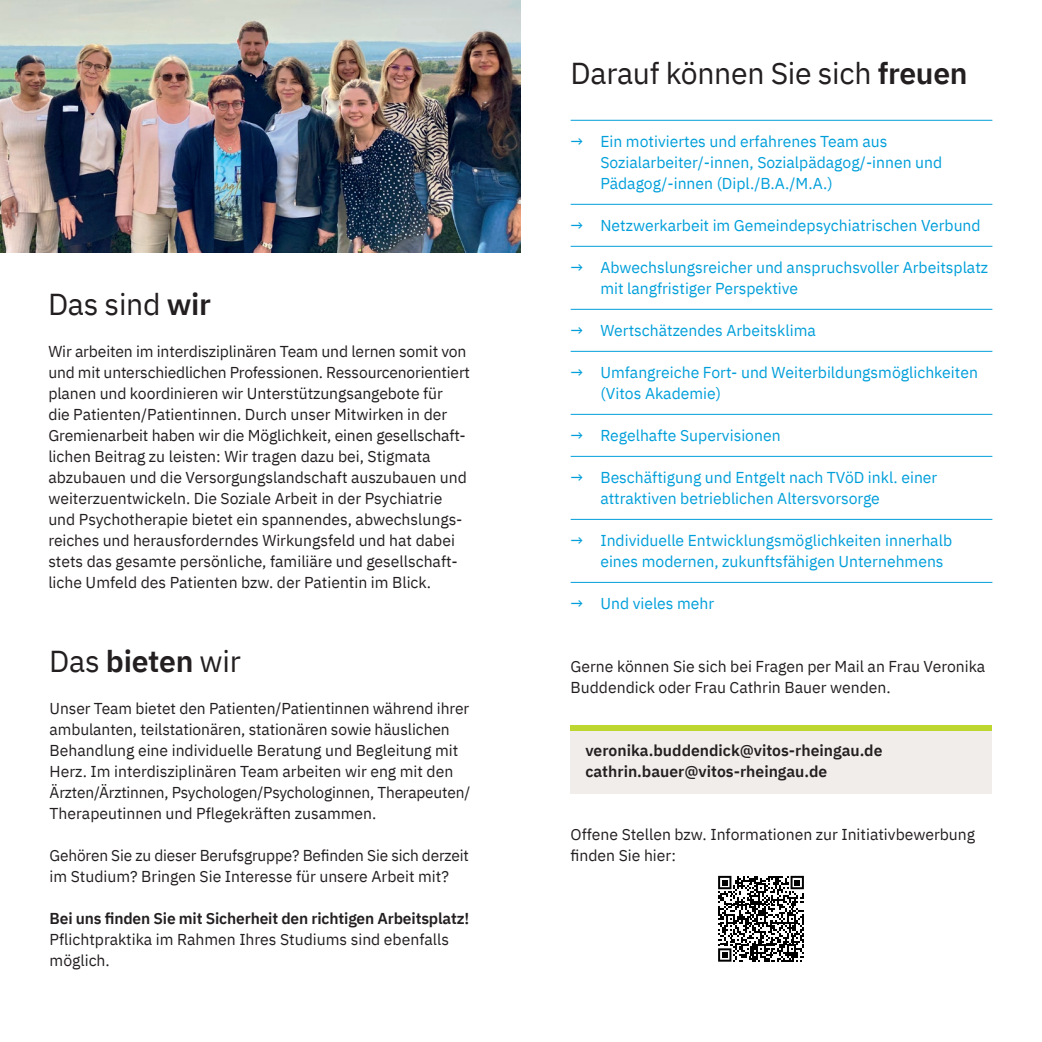
<style>
.page{position:relative;width:1042px;height:1042px;background:#fff}
.page>*{position:absolute;margin:0;border:0;box-sizing:border-box;transform-origin:0 0}
.Headline___H3{font:30.1px "IBM Plex Sans";letter-spacing:-.01em;color:#231f20}
.Fließtext{font:15.75px/21px "IBM Plex Sans";color:#231f20}
.t1{font:15.75px/21px "IBM Plex Sans";color:#009fda}
.Fließtext-2{font:600 15.75px "IBM Plex Sans";color:#231f20}
.s1{font-weight:600}
</style>
<div class="page">
<div style="left:570px;top:730px;width:422px;height:63px;background:#f1edeb"></div>
<div style="left:570px;top:725px;width:422px;height:6px;background:#bed630"></div>
<img style="left:0;top:0;width:521px;height:252px">
<svg style="left:718px;top:876px;width:86px;height:85px"></svg>
<hr style="left:570px;top:120px;width:422px;height:1px;background:#009fda">
<hr style="left:570px;top:204px;width:422px;height:1px;background:#009fda">
<hr style="left:570px;top:246px;width:422px;height:1px;background:#009fda">
<hr style="left:570px;top:309px;width:422px;height:1px;background:#009fda">
<hr style="left:570px;top:351px;width:422px;height:1px;background:#009fda">
<hr style="left:570px;top:414px;width:422px;height:1px;background:#009fda">
<hr style="left:570px;top:456px;width:422px;height:1px;background:#009fda">
<hr style="left:570px;top:519px;width:422px;height:1px;background:#009fda">
<hr style="left:570px;top:582px;width:422px;height:1px;background:#009fda">
<p class="Headline___H3" style="left:48px;top:281px;width:165px">Das sind <span class="s1">wir</span></p>
<p class="Fließtext" style="left:48px;top:340px;width:423px">Wir arbeiten im interdisziplinären Team und lernen somit von und mit unterschiedlichen Professionen. Ressourcenorientiert planen und koordinieren wir Unterstützungsangebote für<br>die Patienten/Patientinnen. Durch unser Mitwirken in der Gremienarbeit haben wir die Möglichkeit, einen gesellschaft&shy;lichen Beitrag zu leisten: Wir tragen dazu bei, Stigmata abzubauen und die Versorgungslandschaft auszubauen und weiterzuentwickeln. Die Soziale Arbeit in der Psychiatrie und Psychotherapie bietet ein spannendes, abwechslungs&shy;reiches und herausforderndes Wirkungsfeld und hat dabei stets das gesamte persönliche, familiäre und gesellschaft&shy;liche Umfeld des Patienten bzw. der Patientin im Blick.</p>
<p class="Headline___H3" style="left:49px;top:638px;width:193px">Das <span class="s1">bieten</span> wir</p>
<p class="Fließtext" style="left:50px;top:697px;width:422px">Unser Team bietet den Patienten/Patientinnen während ihrer ambulanten, teilstationären, stationären sowie häuslichen Behandlung eine individuelle Beratung und Begleitung mit Herz. Im interdisziplinären Team arbeiten wir eng mit den Ärzten/Ärztinnen, Psychologen/Psychologinnen, Therapeuten/ Therapeutinnen und Pflegekräften zusammen.</p>
<p class="Fließtext" style="left:50px;top:844px;width:421px">Gehören Sie zu dieser Berufsgruppe? Befinden Sie sich derzeit im Studium? Bringen Sie Interesse für unsere Arbeit mit?</p>
<p class="Fließtext" style="left:50px;top:907px;width:421px"><span class="s1">Bei uns finden Sie mit Sicherheit den richtigen Arbeitsplatz!<br></span>Pflichtpraktika im Rahmen Ihres Studiums sind ebenfalls möglich.</p>
<p class="Headline___H3" style="left:570px;top:50px;width:399px">Darauf können Sie sich <span class="s1">freuen</span></p>
<p class="t1" style="left:600px;top:130px;width:343px;text-indent:-30px">→ Ein motiviertes und erfahrenes Team aus<br>Sozialarbeiter/-innen, Sozialpädagog/-innen und<br>Pädagog/-innen (Dipl./B.A./M.A.)</p>
<p class="t1" style="left:570px;top:214px;width:412px">→ Netzwerkarbeit im Gemeindepsychiatrischen Verbund</p>
<p class="t1" style="left:600px;top:256px;width:389px;text-indent:-30px">→ Abwechslungsreicher und anspruchsvoller Arbeitsplatz mit langfristiger Perspektive</p>
<p class="t1" style="left:570px;top:319px;width:247px">→ Wertschätzendes Arbeitsklima</p>
<p class="t1" style="left:600px;top:361px;width:379px;text-indent:-30px">→ Umfangreiche Fort- und Weiterbildungsmöglichkeiten (Vitos Akademie)</p>
<p class="t1" style="left:570px;top:424px;width:211px">→ Regelhafte Supervisionen</p>
<p class="t1" style="left:600px;top:466px;width:338px;text-indent:-30px">→ Beschäftigung und Entgelt nach TVöD inkl. einer attraktiven betrieblichen Altersvorsorge</p>
<p class="t1" style="left:600px;top:529px;width:353px;text-indent:-30px">→ Individuelle Entwicklungsmöglichkeiten innerhalb eines modernen, zukunftsfähigen Unternehmens</p>
<p class="t1" style="left:570px;top:592px;width:145px">→ Und vieles mehr</p>
<p class="Fließtext" style="left:570px;top:655px;width:416px">Gerne können Sie sich bei Fragen per Mail an Frau Veronika<br>Buddendick oder Frau Cathrin Bauer wenden.</p>
<p class="Fließtext-2" style="left:585px;top:738px;width:298px">veronika.buddendick@vitos-rheingau.de</p>
<p class="Fließtext-2" style="left:585px;top:759px;width:243px">cathrin.bauer@vitos-rheingau.de</p>
<p class="Fließtext" style="left:570px;top:823px;width:406px">Offene Stellen bzw. Informationen zur Initiativbewerbung finden Sie hier:</p>
</div>
